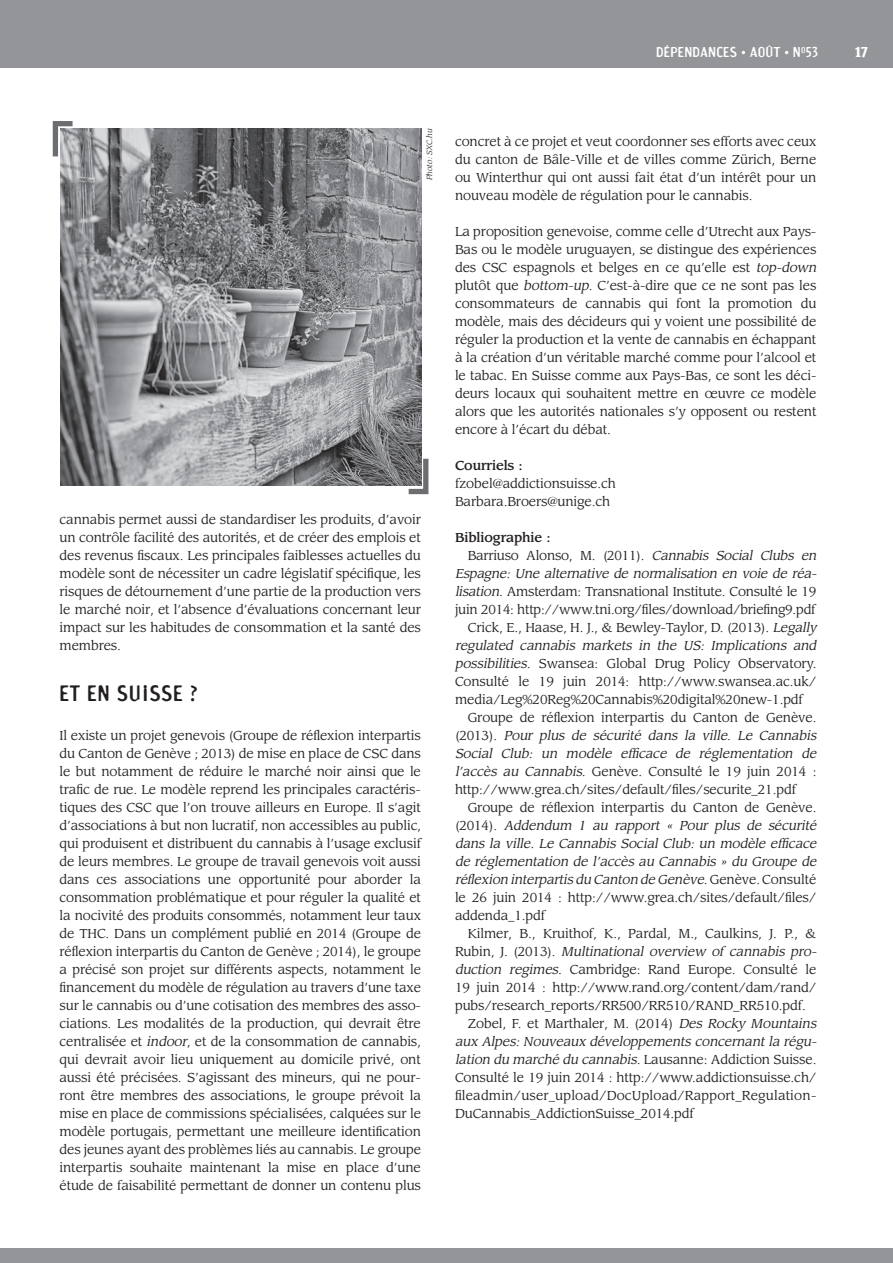
<style>
.page{position:relative;width:893px;height:1263px;background:#fff}
.page>*{position:absolute;margin:0;border:0;box-sizing:border-box;transform-origin:0 0}
.sous_titre_1_ligne{font:21px "Amoebia Sans";letter-spacing:.02em;color:#231f20}
.t1{font:13.5px "Amoebia Sans";letter-spacing:.02em;color:#fff}
.t2{font:700 13.5px "Amoebia";color:#fff}
.texte_courant{font:12.75px/18px "Leawood";letter-spacing:-.01em;color:#231f20;text-align:justify}
.biblio{font:12.75px/18px "Leawood";letter-spacing:-.01em;color:#231f20}
.biblio-2{font:italic 12.75px/18px "Leawood";color:#231f20}
.texte_courant-2{font:500 12.75px "Leawood";letter-spacing:-.01em;color:#231f20}
.t3{font:italic 7.5px "Leawood";color:#231f20}
.s1{font-style:italic}
.s2{font-style:normal}
</style>
<div class="page">
<div style="left:0;top:0;width:893px;height:68px;background:#939598"></div>
<div style="left:0;top:1249px;width:893px;height:14px;background:#939598"></div>
<img style="left:60px;top:129px;width:362px;height:357px">
<svg style="left:407px;top:457px;width:22px;height:38px"></svg>
<svg style="left:52px;top:121px;width:22px;height:37px"></svg>
<p class="t1" style="left:656px;top:44px;width:164px">DÉPENDANCES AOÛT N<sup>O</sup>53</p>
<p class="t2" style="left:855px;top:45px;width:14px">17</p>
<p class="t3" style="left:425px;top:180px;width:53px;rotate:-90deg">Photo: SXC.hu</p>
<p class="texte_courant" style="left:60px;top:510px;width:363px">cannabis permet aussi de standardiser les produits, d’avoir un contrôle facilité des autorités, et de créer des emplois et des revenus fiscaux. Les principales faiblesses actuelles du modèle sont de nécessiter un cadre législatif spécifique, les risques de détournement d’une partie de la production vers le marché noir, et l’absence d’évaluations concernant leur impact sur les habitudes de consommation et la santé des membres.</p>
<p class="sous_titre_1_ligne" style="left:60px;top:681px;width:140px">ET EN SUISSE ?</p>
<p class="texte_courant" style="left:60px;top:726px;width:363px">Il existe un projet genevois (Groupe de réflexion interpartis du Canton de Genève ; 2013) de mise en place de CSC dans le but notamment de réduire le marché noir ainsi que le trafic de rue. Le modèle reprend les principales caractéris&shy;tiques des CSC que l’on trouve ailleurs en Europe. Il s’agit d’associations à but non lucratif, non accessibles au public, qui produisent et distribuent du cannabis à l’usage exclusif de leurs membres. Le groupe de travail genevois voit aussi dans ces associations une opportunité pour aborder la consommation problématique et pour réguler la qualité et la nocivité des produits consommés, notamment leur taux de THC. Dans un complément publié en 2014 (Groupe de réflexion interpartis du Canton de Genève ; 2014), le groupe a précisé son projet sur différents aspects, notamment le financement du modèle de régulation au travers d’une taxe sur le cannabis ou d’une cotisation des membres des asso&shy;ciations. Les modalités de la production, qui devrait être centralisée et <span class="s1">indoor</span>, et de la consommation de cannabis, qui devrait avoir lieu uniquement au domicile privé, ont aussi été précisées. S’agissant des mineurs, qui ne pour&shy;ront être membres des associations, le groupe prévoit la mise en place de commissions spécialisées, calquées sur le modèle portugais, permettant une meilleure identification des jeunes ayant des problèmes liés au cannabis. Le groupe interpartis souhaite maintenant la mise en place d’une étude de faisabilité permettant de donner un contenu plus</p>
<p class="texte_courant" style="left:455px;top:132px;width:363px">concret à ce projet et veut coordonner ses efforts avec ceux du canton de Bâle-Ville et de villes comme Zürich, Berne ou Winterthur qui ont aussi fait état d’un intérêt pour un nouveau modèle de régulation pour le cannabis.</p>
<p class="texte_courant" style="left:455px;top:222px;width:366px;text-align:left">La proposition genevoise, comme celle d’Utrecht aux Pays-Bas ou le modèle uruguayen, se distingue des expériences des CSC espagnols et belges en ce qu’elle est <span class="s1">top-down </span>plutôt que <span class="s1">bottom-up</span>. C’est-à-dire que ce ne sont pas les consommateurs de cannabis qui font la promotion du modèle, mais des décideurs qui y voient une possibilité de réguler la production et la vente de cannabis en échappant à la création d’un véritable marché comme pour l’alcool et le tabac. En Suisse comme aux Pays-Bas, ce sont les déci&shy;deurs locaux qui souhaitent mettre en œuvre ce modèle alors que les autorités nationales s’y opposent ou restent encore à l’écart du débat.</p>
<p class="texte_courant-2" style="left:455px;top:457px;width:69px">Courriels :</p>
<p class="texte_courant" style="left:455px;top:474px;width:162px">fzobel@addictionsuisse.ch</p>
<p class="texte_courant" style="left:455px;top:492px;width:157px">Barbara.Broers@unige.ch</p>
<p class="texte_courant-2" style="left:455px;top:529px;width:97px">Bibliographie :</p>
<p class="biblio" style="left:455px;top:546px;width:366px;text-indent:13px">Barriuso Alonso, M. (2011). <span class="s1">Cannabis Social Clubs en Esp agne: Une alternative de normalisation en voie de réa&shy;lisation.</span> Amsterdam: Transnational Institute. Consulté le 19 juin 2014: http://www.tni.org/files/download/briefing9.pdf</p>
<p class="biblio" style="left:455px;top:618px;width:366px;text-indent:13px">Crick, E., Haase, H. J., &amp; Bewley-Taylor, D. (2013). <span class="s1">Legally regulated cannabis markets in the US: Imp lications and possibilities.</span> Swansea: Global Drug Policy Observatory.<br>Consulté le 19 juin 2014: http://www.swansea.ac.uk/ media/Leg%20Reg%20Cannabis%20digital%20new-1.pdf</p>
<p class="biblio" style="left:455px;top:708px;width:366px;text-indent:13px">Groupe de réflexion interpartis du Canton de Genève. ( 2 0 1 3 ) . <span class="s1">Pour p lus de sécurité dans la ville. Le Cannabis Social Club: un modèle efficace de réglementation de l’accès au Cannabis.</span> Genève. Consulté le 19 juin 2014 : http://www.grea.ch/sites/default/files/securite_21.pdf</p>
<p class="biblio-2" style="left:455px;top:798px;width:366px;text-indent:13px"><span class="s2">Groupe de réflexion interpartis du Canton de Genève. ( 2 0 1 4 ) .</span> Addendum 1 au rapp ort « Pour p lus de sécurité dans la ville. Le Cannabis Social Club: un modèle efficace de réglementation de l’accès au Cannabis » du Group e de réflexion interpartis du Canton de Genève<span class="s2">. G e n è v e . C o n s u l t é le 26 juin 2014 : http://www.grea.ch/sites/default/files/ addenda_1.pdf</span></p>
<p class="biblio" style="left:455px;top:924px;width:366px;text-indent:13px">Kilmer, B., Kruithof, K., Pardal, M., Caulkins, J. P., &amp; R u b i n , J . ( 2 0 1 3 ) . <span class="s1">Multinational overview of cannabis pro&shy;duction regimes.</span> Cambridge: Rand Europe. Consulté le 19 juin 2014 : http://www.rand.org/content/dam/rand/ pubs/research_reports/RR500/RR510/RAND_RR510.pdf.</p>
<p class="biblio" style="left:455px;top:1014px;width:366px;text-indent:13px">Zobel, F. et Marthaler, M. (2014) <span class="s1">Des Rocky Mountains aux Alp es: Nouveaux développ ements concernant la régu&shy;lation du marché du cannabis.</span>Lausanne: Addiction Suisse.<br>Consulté le 19 juin 2014 : http://www.addictionsuisse.ch/ fileadmin/user_upload/DocUpload/Rapport_Regulation-DuCannabis_AddictionSuisse_2014.pdf</p>
</div>
